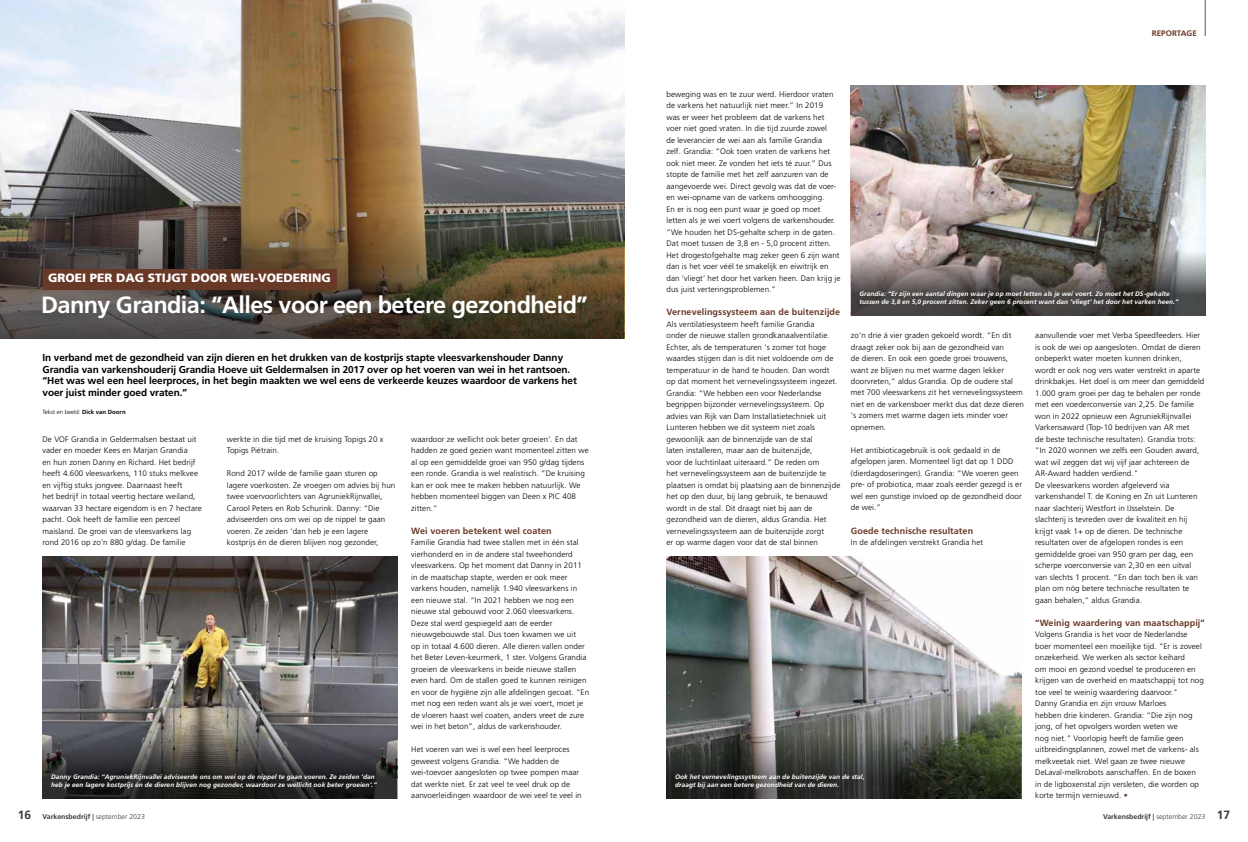
<style>
.page{position:relative;width:1248px;height:842px;background:#fff}
.page>*{position:absolute;margin:0;border:0;box-sizing:border-box;transform-origin:0 0}
.t1{font:700 23.5px "Frutiger LT Pro";letter-spacing:-.025em;color:#fff}
.t2{font:900 12px "Frutiger LT Pro";color:#fff}
.t3{font:700 10px/11.5px "Frutiger LT Pro";letter-spacing:-.01em;color:#000}
.t4{font:700 9px "Frutiger LT Pro";letter-spacing:.01em;color:#693928}
.t5{font:300 8px/11.5px "Frutiger LT Pro";letter-spacing:.01em;color:#000}
.t6{font:700 8px "Frutiger LT Pro";letter-spacing:.01em;color:#693928}
.t7{font:700 7px "Frutiger LT Pro";color:#3c3c3b}
.t8{font:italic 700 6.5px/7.8px "Frutiger LT Pro";letter-spacing:.01em;color:#fff}
.t9{font:300 6px "Frutiger LT Pro";color:#000}
.s1{color:#693928}
.s2{font-weight:700}
.s3{font-size:12px}
.s4{font-weight:300}
</style>
<div class="page">
<hr style="left:1204px;top:0;width:1px;height:36px;background:#575756">
<img style="left:0;top:0;width:624px;height:200px">
<img style="left:0;top:200px;width:624px;height:138px">
<div style="left:43px;top:269px;width:293px;height:20px;background:#693928"></div>
<img style="left:666px;top:557px;width:354px;height:172px">
<img style="left:43px;top:557px;width:354px;height:172px">
<img style="left:850px;top:85px;width:355px;height:161px">
<svg style="left:43px;top:729px;width:354px;height:69px;background:#3d3c3d"></svg>
<svg style="left:666px;top:729px;width:354px;height:69px;background:#3e4239"></svg>
<svg style="left:850px;top:246px;width:355px;height:69px;background:#615b58"></svg>
<p class="t6" style="left:1151px;top:28px;width:47px">REPORTAGE</p>
<p class="t5" style="left:666px;top:88px;width:175px">beweging was en te zuur werd. Hierdoor vraten de varkens het natuurlijk niet meer.” In 2019<br>was er weer het probleem dat de varkens het voer niet goed vraten. In die tijd zuurde zowel<br>de leverancier de wei aan als familie Grandia<br>zelf. Grandia: “Ook toen vraten de varkens het ook niet meer. Ze vonden het iets té zuur.” Dus stopte de familie met het zelf aanzuren van de aangevoerde wei. Direct gevolg was dat de voer&shy;en wei-opname van de varkens omhoogging.<br>En er is nog een punt waar je goed op moet letten als je wei voert volgens de varkenshouder. “We houden het DS-gehalte scherp in de gaten.<br>Dat moet tussen de 3,8 en - 5,0 procent zitten.<br>Het drogestofgehalte mag zeker geen 6 zijn want dan is het voer véél te smakelijk en eiwitrijk en dan ‘vliegt’ het door het varken heen. Dan krijg je dus juist verteringsproblemen.”</p>
<p class="t4" style="left:666px;top:307px;width:175px">Vernevelingssysteem aan de buitenzijde</p>
<p class="t5" style="left:666px;top:318px;width:175px">Als ventilatiesysteem heeft familie Grandia<br>onder de nieuwe stallen grondkanaalventilatie.<br>Echter, als de temperaturen ‘s zomer tot hoge waardes stijgen dan is dit niet voldoende om de temperatuur in de hand te houden. Dan wordt op dat moment het vernevelingssysteem ingezet.<br>Grandia: “We hebben een voor Nederlandse begrippen bijzonder vernevelingssysteem. Op advies van Rijk van Dam Installatietechniek uit Lunteren hebben we dit systeem niet zoals gewoonlijk aan de binnenzijde van de stal<br>laten installeren, maar aan de buitenzijde,<br>voor de luchtinlaat uiteraard.” De reden om<br>het vernevelingssysteem aan de buitenzijde te plaatsen is omdat bij plaatsing aan de binnenzijde het op den duur, bij lang gebruik, te benauwd wordt in de stal. Dit draagt niet bij aan de gezondheid van de dieren, aldus Grandia. Het vernevelingssysteem aan de buitenzijde zorgt<br>er op warme dagen voor dat de stal binnen</p>
<p class="t5" style="left:850px;top:329px;width:174px">zo’n drie á vier graden gekoeld wordt. “En dit draagt zeker ook bij aan de gezondheid van<br>de dieren. En ook een goede groei trouwens, want ze blijven nu met warme dagen lekker doorvreten,” aldus Grandia. Op de oudere stal met 700 vleesvarkens zit het vernevelingssysteem niet en de varkensboer merkt dus dat deze dieren ‘s zomers met warme dagen iets minder voer opnemen.</p>
<h2 class="t2" style="left:48px;top:271px;width:284px">GROEI PER DAG STIJGT DOOR WEI-VOEDERING</h2>
<h1 class="t1" style="left:41px;top:291px;width:548px">Danny Grandia: “Alles voor een betere gezondheid”</h1>
<p class="t8" style="left:859px;top:290px;width:320px">Grandia: “Er zijn een aantal dingen waar je op moet letten als je wei voert. Zo moet het DS-gehalte tussen de 3,8 en 5,0 procent zitten. Zeker geen 6 procent want dan ‘vliegt’ het door het varken heen.”</p>
<p class="t5" style="left:1035px;top:330px;width:170px">aanvullende voer met Verba Speedfeeders. Hier is ook de wei op aangesloten. Omdat de dieren onbeperkt water moeten kunnen drinken, wordt er ook nog vers water verstrekt in aparte drinkbakjes. Het doel is om meer dan gemiddeld 1.000 gram groei per dag te behalen per ronde met een voederconversie van 2,25. De familie won in 2022 opnieuw een AgruniekRijnvallei Varkensaward (Top-10 bedrijven van AR met<br>de beste technische resultaten). Grandia trots: "In 2020 wonnen we zelfs een Gouden award, wat wil zeggen dat wij vijf jaar achtereen de AR-Award hadden verdiend."<br>De vleesvarkens worden afgeleverd via varkenshandel T. de Koning en Zn uit Lunteren naar slachterij Westfort in IJsselstein. De slachterij is tevreden over de kwaliteit en hij krijgt vaak 1+ op de dieren. De technische resultaten over de afgelopen rondes is een gemiddelde groei van 950 gram per dag, een scherpe voerconversie van 2,30 en een uitval van slechts 1 procent. “En dan toch ben ik van plan om nóg betere technische resultaten te gaan behalen,” aldus Grandia.</p>
<p class="t4" style="left:1035px;top:617px;width:171px">“Weinig waardering van maatschappij”</p>
<p class="t5" style="left:1035px;top:629px;width:170px">Volgens Grandia is het voor de Nederlandse boer momenteel een moeilijke tijd. "Er is zoveel onzekerheid. We werken als sector keihard<br>om mooi en gezond voedsel te produceren en krijgen van de overheid en maatschappij tot nog toe veel te weinig waardering daarvoor."<br>Danny Grandia en zijn vrouw Marloes<br>hebben drie kinderen. Grandia: “Die zijn nog jong, of het opvolgers worden weten we<br>nog niet.” Voorlopig heeft de familie geen uitbreidingsplannen, zowel met de varkens- als melkveetak niet. Wel gaan ze twee nieuwe DeLaval-melkrobots aanschaffen. En de boxen in de ligboxenstal zijn versleten, die worden op korte termijn vernieuwd. <span class="s1">•</span></p>
<p class="t3" style="left:43px;top:352px;width:536px">In verband met de gezondheid van zijn dieren en het drukken van de kostprijs stapte vleesvarkenshouder Danny Grandia van varkenshouderij Grandia Hoeve uit Geldermalsen in 2017 over op het voeren van wei in het rantsoen. “Het was wel een heel leerproces, in het begin maakten we wel eens de verkeerde keuzes waardoor de varkens het voer juist minder goed vraten.”</p>
<p class="t9" style="left:43px;top:409px;width:85px">Tekst en beeld: <span class="s2">Dick van Doorn</span></p>
<p class="t5" style="left:411px;top:433px;width:179px">waardoor ze wellicht ook beter groeien’. En dat hadden ze goed gezien want momenteel zitten we al op een gemiddelde groei van 950 g/dag tijdens een ronde. Grandia is wel realistisch. “De kruising kan er ook mee te maken hebben natuurlijk. We hebben momenteel biggen van Deen x PIC 408 zitten.”</p>
<p class="t4" style="left:411px;top:525px;width:142px">Wei voeren betekent wel coaten</p>
<p class="t5" style="left:411px;top:537px;width:179px">Familie Grandia had twee stallen met in één stal vierhonderd en in de andere stal tweehonderd vleesvarkens. Op het moment dat Danny in 2011 in de maatschap stapte, werden er ook meer varkens houden, namelijk 1.940 vleesvarkens in een nieuwe stal. “In 2021 hebben we nog een nieuwe stal gebouwd voor 2.060 vleesvarkens.<br>Deze stal werd gespiegeld aan de eerder nieuwgebouwde stal. Dus toen kwamen we uit<br>op in totaal 4.600 dieren. Alle dieren vallen onder het Beter Leven-keurmerk, 1 ster. Volgens Grandia groeien de vleesvarkens in beide nieuwe stallen even hard. Om de stallen goed te kunnen reinigen en voor de hygiëne zijn alle afdelingen gecoat. “En met nog een reden want als je wei voert, moet je de vloeren haast wel coaten, anders vreet de zure wei in het beton”, aldus de varkenshouder.</p>
<p class="t5" style="left:411px;top:744px;width:172px">Het voeren van wei is wel een heel leerproces geweest volgens Grandia. “We hadden de wei-toevoer aangesloten op twee pompen maar dat werkte niet. Er zat veel te veel druk op de aanvoerleidingen waardoor de wei veel te veel in</p>
<p class="t5" style="left:43px;top:433px;width:161px">De VOF Grandia in Geldermalsen bestaat uit vader en moeder Kees en Marjan Grandia<br>en hun zonen Danny en Richard. Het bedrijf heeft 4.600 vleesvarkens, 110 stuks melkvee en vijftig stuks jongvee. Daarnaast heeft<br>het bedrijf in totaal veertig hectare weiland, waarvan 33 hectare eigendom is en 7 hectare pacht. Ook heeft de familie een perceel maisland. De groei van de vleesvarkens lag rond 2016 op zo’n 880 g/dag. De familie</p>
<p class="t5" style="left:227px;top:433px;width:158px">werkte in die tijd met de kruising Topigs 20 x<br>Topigs Piétrain.</p>
<p class="t5" style="left:850px;top:444px;width:173px">Het antibioticagebruik is ook gedaald in de afgelopen jaren. Momenteel ligt dat op 1 DDD (dierdagdoseringen). Grandia: “We voeren geen pre- of probiotica, maar zoals eerder gezegd is er wel een gunstige invloed op de gezondheid door de wei.”</p>
<p class="t4" style="left:850px;top:525px;width:124px">Goede technische resultaten</p>
<p class="t5" style="left:850px;top:537px;width:134px">In de afdelingen verstrekt Grandia het</p>
<p class="t5" style="left:227px;top:468px;width:170px">Rond 2017 wilde de familie gaan sturen op lagere voerkosten. Ze vroegen om advies bij hun twee voervoorlichters van AgruniekRijnvallei, Carool Peters en Rob Schurink. Danny: “Die adviseerden ons om wei op de nippel te gaan voeren. Ze zeiden ‘dan heb je een lagere kostprijs én de dieren blijven nog gezonder,</p>
<p class="t8" style="left:51px;top:773px;width:327px">Danny Grandia: “AgruniekRijnvallei adviseerde ons om wei op de nippel te gaan voeren. Ze zeiden ‘dan heb je een lagere kostprijs én de dieren blijven nog gezonder, waardoor ze wellicht ook beter groeien’.”</p>
<p class="t8" style="left:675px;top:773px;width:191px">Ook het vernevelingssysteem aan de buitenzijde van de stal, draagt bij aan een betere gezondheid van de dieren.</p>
<p class="t7" style="left:18px;top:812px;width:128px"><span class="s3">16</span> Varkensbedrijf | <span class="s4">september 2023</span></p>
<p class="t7" style="left:1102px;top:812px;width:128px">Varkensbedrijf | <span class="s4">september 2023</span> <span class="s3">17</span></p>
</div>
